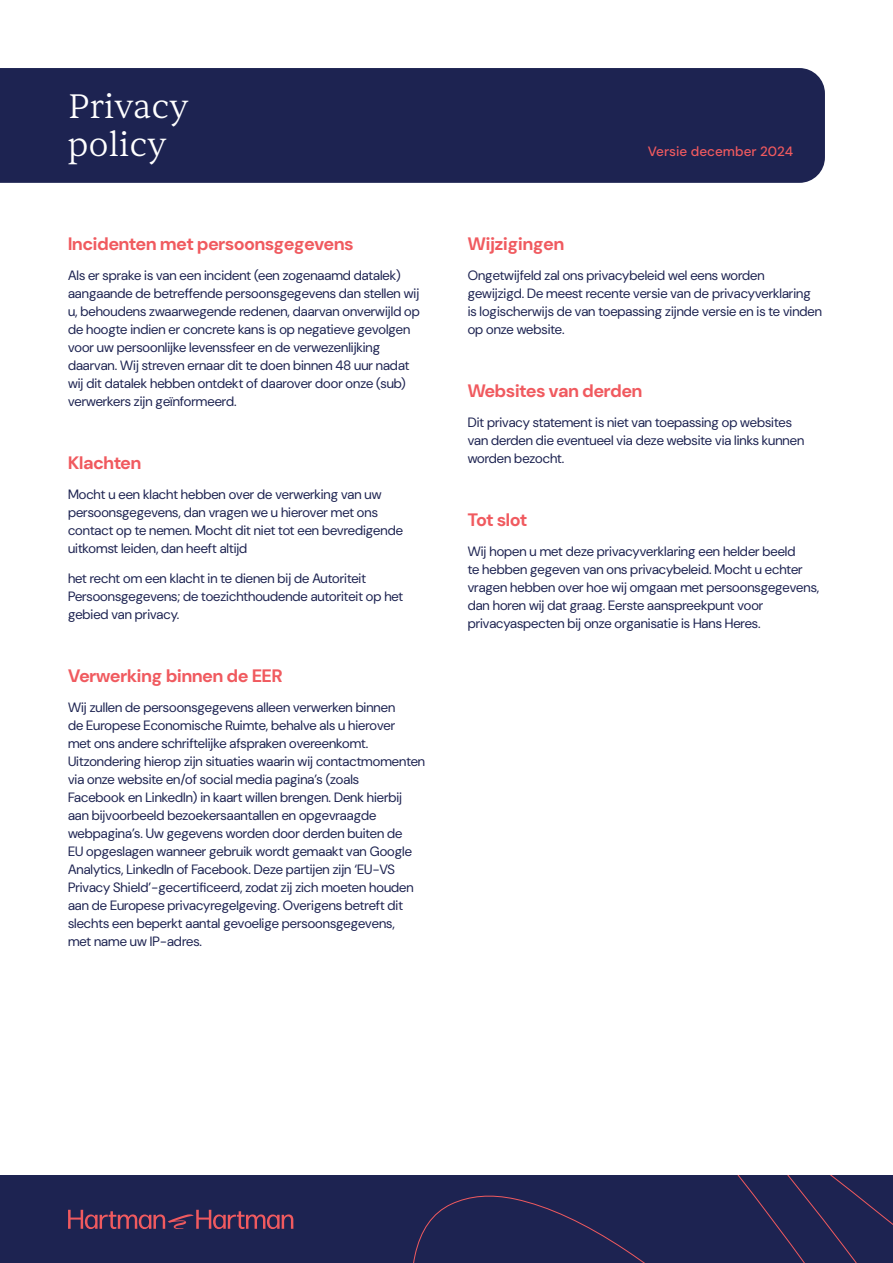
<style>
.page{position:relative;width:893px;height:1263px;background:#fff}
.page>*{position:absolute;margin:0;border:0;box-sizing:border-box;transform-origin:0 0}
.H1_-_Grote_koppen{font:300 34.5px "Sentient";color:#fff}
.Alineakoppen{font:700 18px "DM Sans 36 pt";color:#f05a5f}
.Paragrafen{font:13.5px/18px "DM Sans 36 pt";color:#1d2351}
.t1{font:500 13.5px "DM Sans";color:#f05a5f}
</style>
<div class="page">
<div style="left:0;top:1176px;width:893px;height:87px;background:#1d2351"></div>
<svg style="left:413px;top:1176px;width:480px;height:87px"></svg>
<svg style="left:68px;top:1210px;width:225px;height:19px"></svg>
<div style="left:0;top:68px;width:825px;height:115px;background:#1d2351"></div>
<p class="H1_-_Grote_koppen" style="left:68px;top:85px;width:122px">Privacy</p>
<p class="H1_-_Grote_koppen" style="left:68px;top:123px;width:100px">policy</p>
<p class="Alineakoppen" style="left:68px;top:232px;width:287px">Incidenten met persoonsgegevens</p>
<p class="Paragrafen" style="left:68px;top:266px;width:353px">Als er sprake is van een incident (een zogenaamd datalek) aangaande de betreffende persoonsgegevens dan stellen wij u, behoudens zwaarwegende redenen, daarvan onverwijld op de hoogte indien er concrete kans is op negatieve gevolgen voor uw persoonlijke levenssfeer en de verwezenlijking daarvan. Wij streven ernaar dit te doen binnen 48 uur nadat wij dit datalek hebben ontdekt of daarover door onze (sub) verwerkers zijn geïnformeerd.</p>
<p class="Alineakoppen" style="left:68px;top:451px;width:75px">Klachten</p>
<p class="Paragrafen" style="left:68px;top:485px;width:336px">Mocht u een klacht hebben over de verwerking van uw persoonsgegevens, dan vragen we u hierover met ons contact op te nemen. Mocht dit niet tot een bevredigende uitkomst leiden, dan heeft altijd</p>
<p class="Paragrafen" style="left:68px;top:569px;width:337px">het recht om een klacht in te dienen bij de Autoriteit<br>Persoonsgegevens; de toezichthoudende autoriteit op het gebied van privacy.</p>
<p class="Alineakoppen" style="left:68px;top:664px;width:216px">Verwerking binnen de EER</p>
<p class="Paragrafen" style="left:68px;top:698px;width:359px">Wij zullen de persoonsgegevens alleen verwerken binnen<br>de Europese Economische Ruimte, behalve als u hierover<br>met ons andere schriftelijke afspraken overeenkomt.<br>Uitzondering hierop zijn situaties waarin wij contactmomenten via onze website en/of social media pagina’s (zoals<br>Facebook en LinkedIn) in kaart willen brengen. Denk hierbij aan bijvoorbeeld bezoekersaantallen en opgevraagde webpagina’s. Uw gegevens worden door derden buiten de<br>EU opgeslagen wanneer gebruik wordt gemaakt van Google Analytics, LinkedIn of Facebook. Deze partijen zijn ‘EU-VS Privacy Shield’-gecertificeerd, zodat zij zich moeten houden aan de Europese privacyregelgeving. Overigens betreft dit slechts een beperkt aantal gevoelige persoonsgegevens,<br>met name uw IP-adres.</p>
<p class="t1" style="left:648px;top:143px;width:147px">Versie december 2024</p>
<p class="Alineakoppen" style="left:468px;top:232px;width:98px">Wijzigingen</p>
<p class="Paragrafen" style="left:468px;top:266px;width:356px">Ongetwijfeld zal ons privacybeleid wel eens worden gewijzigd. De meest recente versie van de privacyverklaring is logischerwijs de van toepassing zijnde versie en is te vinden op onze website.</p>
<p class="Alineakoppen" style="left:468px;top:379px;width:176px">Websites van derden</p>
<p class="Paragrafen" style="left:468px;top:413px;width:338px">Dit privacy statement is niet van toepassing op websites van derden die eventueel via deze website via links kunnen worden bezocht.</p>
<p class="Alineakoppen" style="left:468px;top:508px;width:61px">Tot slot</p>
<p class="Paragrafen" style="left:468px;top:542px;width:353px">Wij hopen u met deze privacyverklaring een helder beeld<br>te hebben gegeven van ons privacybeleid. Mocht u echter vragen hebben over hoe wij omgaan met persoonsgegevens, dan horen wij dat graag. Eerste aanspreekpunt voor privacyaspecten bij onze organisatie is Hans Heres.</p>
</div>
